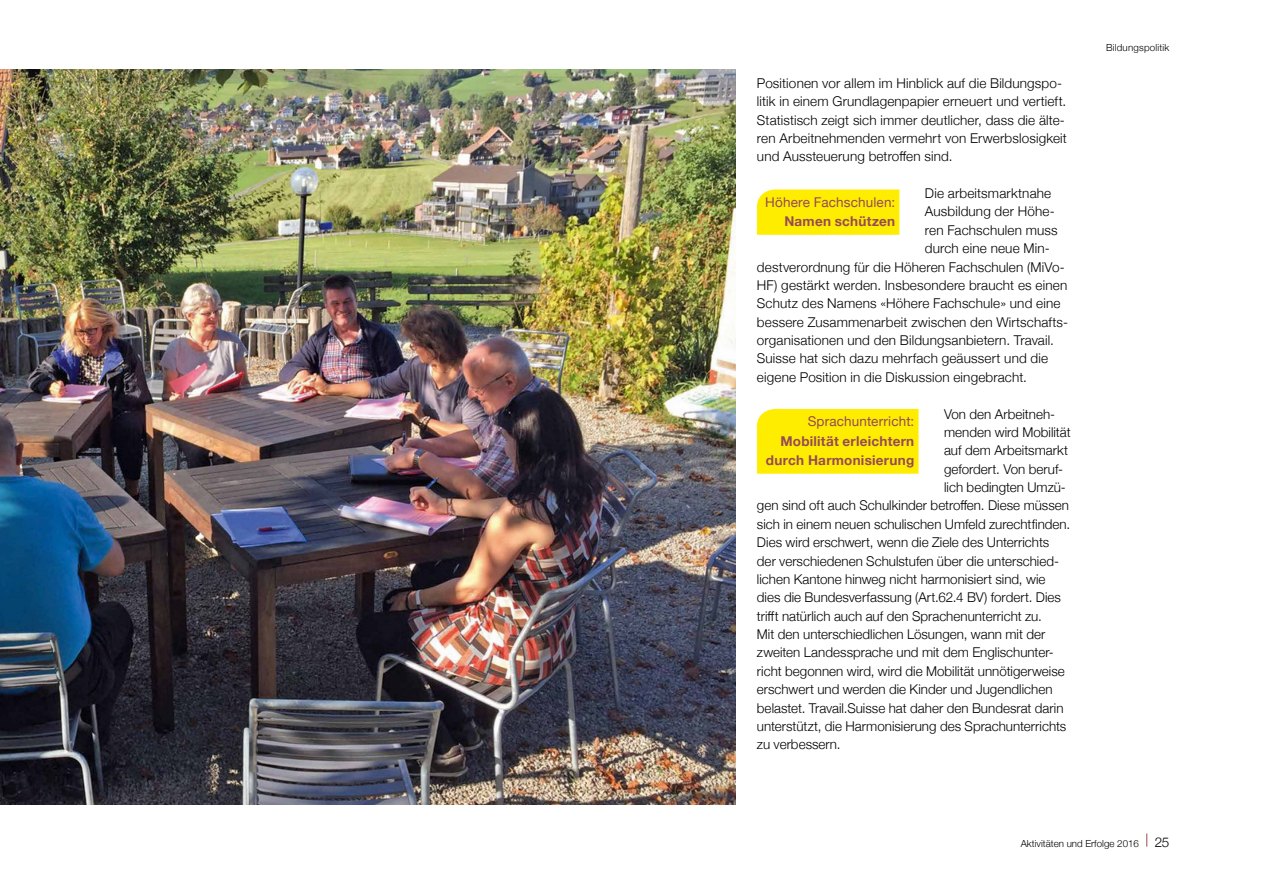
<style>
.page{position:relative;width:1263px;height:893px;background:#fff}
.page>*{position:absolute;margin:0;border:0;box-sizing:border-box;transform-origin:0 0}
.t1{font:300 13.5px/18.3px "Helvetica Neue";letter-spacing:.005em;color:#000}
.t2{font:700 13.5px/19.5px "Helvetica Neue";letter-spacing:.02em;color:#954a57;text-align:right}
.t3{font:13.5px "Helvetica Neue";letter-spacing:.01em;color:#954a57}
.t4{font:300 9.75px "Helvetica Neue";color:#000}
.t5{font:300 9.75px "Helvetica Neue";letter-spacing:.02em;color:#000}
.s1{font-size:13.5px}
</style>
<div class="page">
<svg style="left:1146px;top:833px;width:1px;height:14px"></svg>
<div style="left:757px;top:189px;width:142px;height:46px;background:#ffed00"></div>
<div style="left:757px;top:409px;width:161px;height:65px;background:#ffed00"></div>
<img style="left:0;top:69px;width:736px;height:735px">
<p class="t1" style="left:757px;top:73px;width:311px">Positionen vor allem im Hinblick auf die Bildungspo&shy;litik in einem Grundlagenpapier erneuert und vertieft.<br>Statistisch zeigt sich immer deutlicher, dass die älte&shy;ren Arbeitnehmenden vermehrt von Erwerbslosigkeit und Aussteuerung betroffen sind.</p>
<p class="t1" style="left:925px;top:183px;width:128px">Die arbeitsmarktnahe</p>
<p class="t1" style="left:925px;top:201px;width:131px">Ausbildung der Höhe-</p>
<p class="t1" style="left:925px;top:220px;width:134px">ren Fachschulen muss</p>
<p class="t1" style="left:925px;top:238px;width:126px">durch eine neue Min-</p>
<p class="t1" style="left:757px;top:257px;width:309px">destverordnung für die Höheren Fachschulen (MiVo-</p>
<p class="t1" style="left:757px;top:275px;width:312px">HF) gestärkt werden. Insbesondere braucht es einen</p>
<p class="t1" style="left:757px;top:293px;width:305px">Schutz des Namens «Höhere Fachschule» und eine</p>
<p class="t1" style="left:757px;top:312px;width:313px">bessere Zusammenarbeit zwischen den Wirtschafts-</p>
<p class="t1" style="left:757px;top:330px;width:298px">organisationen und den Bildungsanbietern. Travail.</p>
<p class="t1" style="left:757px;top:348px;width:293px">Suisse hat sich dazu mehrfach geäussert und die</p>
<p class="t1" style="left:757px;top:367px;width:272px">eigene Position in die Diskussion eingebracht.</p>
<p class="t1" style="left:944px;top:404px;width:113px">Von den Arbeitneh-</p>
<p class="t1" style="left:944px;top:422px;width:128px">menden wird Mobilität</p>
<p class="t1" style="left:944px;top:440px;width:126px">auf dem Arbeitsmarkt</p>
<p class="t1" style="left:944px;top:459px;width:121px">gefordert. Von beruf-</p>
<p class="t1" style="left:944px;top:477px;width:123px">lich bedingten Umzü-</p>
<p class="t1" style="left:757px;top:495px;width:314px">gen sind oft auch Schulkinder betroffen. Diese müssen</p>
<p class="t1" style="left:757px;top:514px;width:315px">sich in einem neuen schulischen Umfeld zurechtfinden.</p>
<p class="t1" style="left:757px;top:532px;width:294px">Dies wird erschwert, wenn die Ziele des Unterrichts</p>
<p class="t1" style="left:757px;top:551px;width:304px">der verschiedenen Schulstufen über die unterschied-</p>
<p class="t1" style="left:757px;top:569px;width:290px">lichen Kantone hinweg nicht harmonisiert sind, wie</p>
<p class="t1" style="left:757px;top:587px;width:306px">dies die Bundesverfassung (Art.62.4 BV) fordert. Dies</p>
<p class="t1" style="left:757px;top:606px;width:286px">trifft natürlich auch auf den Sprachenunterricht zu.</p>
<p class="t1" style="left:757px;top:624px;width:290px">Mit den unterschiedlichen Lösungen, wann mit der</p>
<p class="t1" style="left:757px;top:642px;width:298px">zweiten Landessprache und mit dem Englischunter-</p>
<p class="t1" style="left:757px;top:661px;width:309px">richt begonnen wird, wird die Mobilität unnötigerweise</p>
<p class="t1" style="left:757px;top:679px;width:297px">erschwert und werden die Kinder und Jugendlichen</p>
<p class="t1" style="left:757px;top:698px;width:308px">belastet. Travail.Suisse hat daher den Bundesrat darin</p>
<p class="t1" style="left:757px;top:716px;width:311px">unterstützt, die Harmonisierung des Sprachunterrichts</p>
<p class="t1" style="left:757px;top:734px;width:85px">zu verbessern.</p>
<p class="t3" style="left:765px;top:192px;width:131px">Höhere Fachschulen:</p>
<p class="t2" style="left:784px;top:212px;width:112px">Namen schützen</p>
<p class="t3" style="left:808px;top:411px;width:108px">Sprachunterricht:</p>
<p class="t2" style="left:766px;top:431px;width:150px">Mobilität erleichtern durch Harmonisierung</p>
<p class="t5" style="left:1106px;top:40px;width:65px">Bildungspolitik</p>
<p class="t4" style="left:1021px;top:835px;width:150px">Aktivitäten und Erfolge 2016 <span class="s1">25</span></p>
</div>
